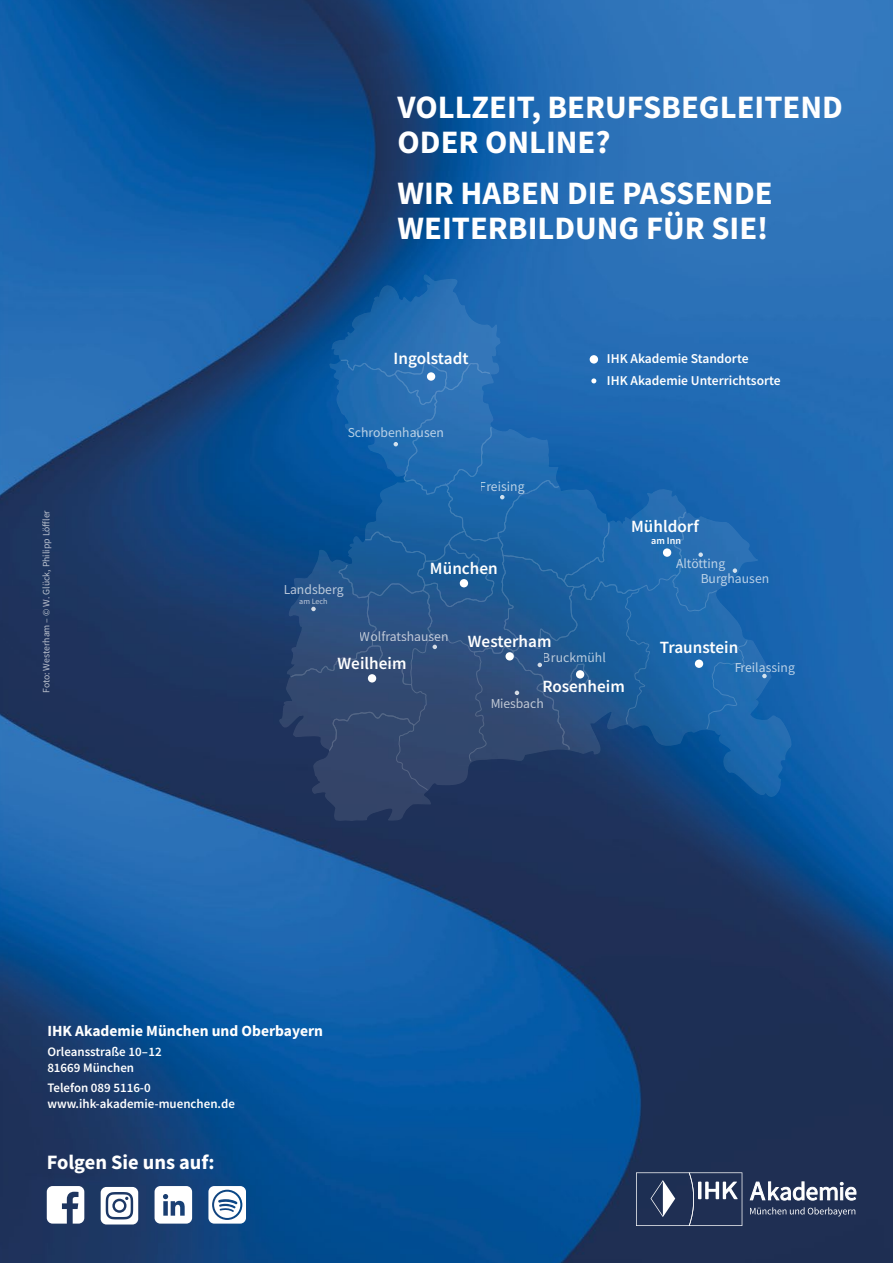
<style>
.page{position:relative;width:893px;height:1263px;background:#fff}
.page>*{position:absolute;margin:0;border:0;box-sizing:border-box;transform-origin:0 0}
.t1{font:700 32.7px/35.4px "Source Sans Pro";color:#fff}
.t2{font:700 20.4px "Source Sans Pro";color:#fff}
.t3{font:600 17.1px "Source Sans Pro";color:#fff}
.t4{font:700 15.45px "Source Sans Pro";color:#fff}
.t5{font:13.65px "Source Sans Pro";color:#fff}
.t6{font:600 13.5px/21.6px "Source Sans Pro";color:#fff}
.t7{font:600 12.9px/15.5px "Source Sans Pro";color:#fff}
.t8{font:600 10.05px "Source Sans Pro";color:#fff}
.t9{font:9.75px "Source Sans Pro";color:#fff}
.t10{font:8.1px "Source Sans Pro";color:#fff}
</style>
<div class="page">
<img style="left:0;top:0;width:893px;height:1263px">
<svg style="left:750px;top:1207px;width:105px;height:9px"></svg>
<svg style="left:750px;top:1182px;width:106px;height:18px"></svg>
<svg style="left:636px;top:1172px;width:106px;height:54px;background:#404e6c"></svg>
<svg style="left:47px;top:1186px;width:37px;height:37px"></svg>
<svg style="left:101px;top:1187px;width:37px;height:37px"></svg>
<svg style="left:155px;top:1186px;width:37px;height:37px"></svg>
<svg style="left:208px;top:1186px;width:38px;height:37px"></svg>
<svg style="left:279px;top:274px;width:512px;height:547px;background:#205c9a"></svg>
<h1 class="t1" style="left:398px;top:89px;width:447px">VOLLZEIT, BERUFSBEGLEITEND<br>ODER ONLINE?</h1>
<h1 class="t1" style="left:398px;top:175px;width:377px">WIR HABEN DIE PASSENDE<br>WEITERBILDUNG FÜR SIE!</h1>
<p class="t9" style="left:40px;top:693px;width:184px;rotate:-90deg">Foto: Westerham – © W. Glück, Philipp Löffler</p>
<p class="t3" style="left:394px;top:347px;width:77px">Ingolstadt</p>
<p class="t5" style="left:347px;top:424px;width:98px">Schrobenhausen</p>
<p class="t5" style="left:480px;top:478px;width:46px">Freising</p>
<p class="t5" style="left:283px;top:581px;width:62px">Landsberg</p>
<p class="t10" style="left:299px;top:596px;width:30px">am Lech</p>
<p class="t3" style="left:430px;top:557px;width:69px">München</p>
<p class="t6" style="left:607px;top:348px;width:175px">IHK Akademie Standorte<br>IHK Akademie Unterrichtsorte</p>
<p class="t3" style="left:631px;top:515px;width:69px">Mühldorf</p>
<p class="t8" style="left:651px;top:534px;width:31px">am Inn</p>
<p class="t5" style="left:676px;top:555px;width:51px">Altötting</p>
<p class="t5" style="left:700px;top:570px;width:70px">Burghausen</p>
<p class="t5" style="left:360px;top:627px;width:90px">Wolfratshausen</p>
<p class="t3" style="left:338px;top:652px;width:71px">Weilheim</p>
<p class="t3" style="left:468px;top:630px;width:85px">Westerham</p>
<p class="t5" style="left:543px;top:649px;width:64px">Bruckmühl</p>
<p class="t3" style="left:542px;top:675px;width:84px">Rosenheim</p>
<p class="t5" style="left:490px;top:694px;width:55px">Miesbach</p>
<p class="t3" style="left:660px;top:636px;width:80px">Traunstein</p>
<p class="t5" style="left:734px;top:659px;width:62px">Freilassing</p>
<p class="t4" style="left:47px;top:1020px;width:277px">IHK Akademie München und Oberbayern</p>
<p class="t7" style="left:47px;top:1044px;width:116px">Orleansstraße 10 – 12<br>81669 München</p>
<p class="t7" style="left:47px;top:1080px;width:189px">Telefon 089 5116-0 www.ihk-akademie-muenchen.de</p>
<h2 class="t2" style="left:47px;top:1149px;width:169px">Folgen Sie uns auf:</h2>
</div>
